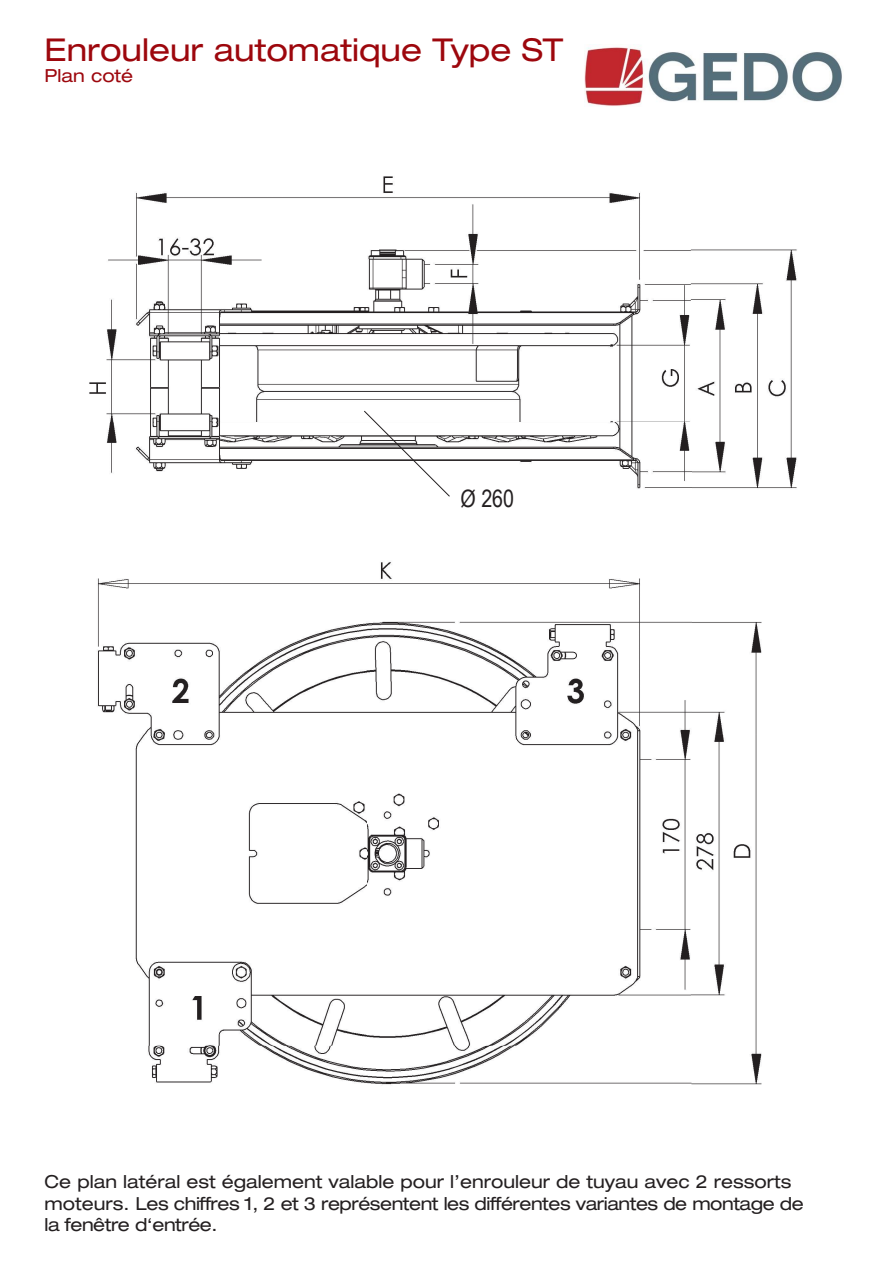
<style>
.page{position:relative;width:893px;height:1263px;background:#fff}
.page>*{position:absolute;margin:0;border:0;box-sizing:border-box;transform-origin:0 0}
.t1{font:expanded 31.5px "Helvetica Neue LT Std";color:#9d070d}
.t2{font:24px "Arial Narrow";color:#231f20}
.t3{font:expanded 18px/21.6px "Helvetica Neue LT Std";letter-spacing:-.025em;color:#231f20}
.t4{font:expanded 18px "Helvetica Neue LT Std";color:#9d070d}
</style>
<div class="page">
<img style="left:89px;top:176px;width:708px;height:909px">
<svg style="left:364px;top:410px;width:86px;height:87px"></svg>
<img style="left:585px;top:47px;width:257px;height:59px">
<h1 class="t1" style="left:45px;top:30px;width:520px">Enrouleur automatique Type ST</h1>
<p class="t4" style="left:45px;top:65px;width:90px">Plan coté</p>
<h2 class="t2" style="left:461px;top:484px;width:55px">Ø 260</h2>
<p class="t3" style="left:45px;top:1171px;width:760px">Ce plan latéral est également valable pour l’enrouleur de tuyau avec 2 ressorts moteurs. Les chiffres 1, 2 et 3 représentent les différentes variantes de montage de la fenêtre d‘entrée.</p>
</div>
